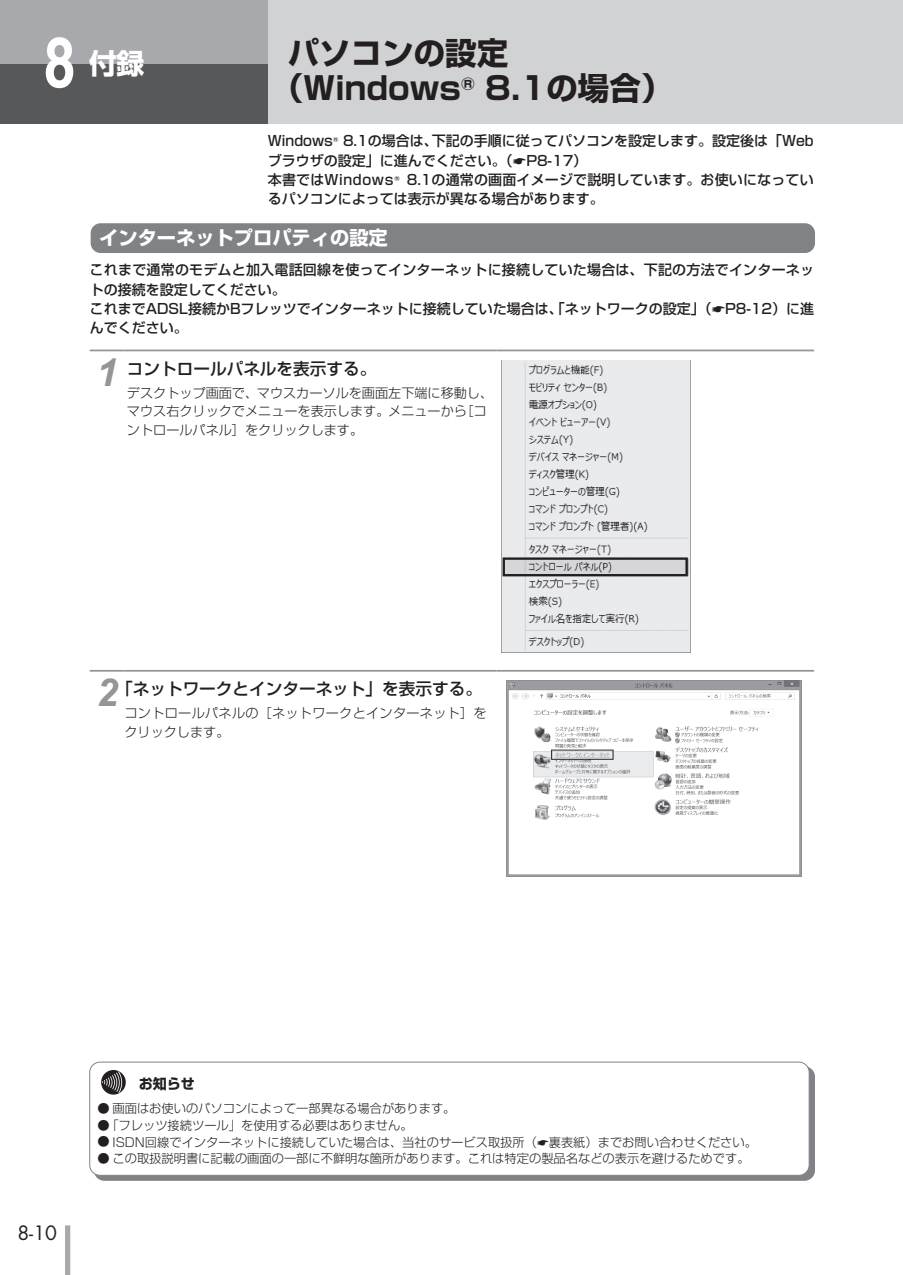
<style>
.page{position:relative;width:903px;height:1275px;background:#fff}
.page>*{position:absolute;margin:0;border:0;box-sizing:border-box;transform-origin:0 0}
.t1{font:700 70px "Helvetica";color:#fff;scale:.8 1}
.t2{font:italic 700 38.5px "Arial";color:#939598}
.t3{font:700 31.5px/35px "Shin Go Pro";color:#231f20}
.t4{font:700 28px "Shin Go Pro";color:#fff}
.t5{font:700 19.25px "Shin Go Pro";color:#fff}
.t6{font:19.25px "Futura";color:#231f20}
.t7{font:500 16.62px "Shin Go Pro";color:#231f20}
.t8{font:500 14px/19.2px "Shin Go Pro";color:#231f20}
.t9{font:700 14px "Shin Go";color:#231f20}
.t10{font:300 13.12px/18.4px "Shin Go Pro";color:#231f20}
.t11{font:300 13.12px/18.4px "Shin Go Pro";letter-spacing:.025em;color:#231f20}
.t12{font:300 12.25px "Shin Go Pro";color:#231f20}
.t13{font:500 6.12px "Shin Go Pro";color:#231f20}
.s1{font-weight:500}
</style>
<div class="page">
<div style="left:0;top:0;width:903px;height:124px;background:#d1d2d4"></div>
<div style="left:0;top:0;width:268px;height:69px;background:#a8a9ad"></div>
<div style="left:0;top:64px;width:268px;height:60px;background:#57585a"></div>
<div style="left:65px;top:1225px;width:5px;height:50px;background:#a8a9ad"></div>
<hr style="left:90px;top:350px;width:34px;height:1px;background:#939598">
<hr style="left:124px;top:350px;width:372px;height:1px;background:#939598">
<hr style="left:497px;top:350px;width:317px;height:1px;background:#939598">
<img style="left:501px;top:360px;width:189px;height:293px">
<hr style="left:90px;top:670px;width:34px;height:2px;background:#939598">
<hr style="left:124px;top:670px;width:372px;height:2px;background:#939598">
<hr style="left:497px;top:670px;width:317px;height:2px;background:#939598">
<img style="left:506px;top:681px;width:296px;height:196px">
<div style="left:91px;top:223px;width:724px;height:30px;background:#808285;border-radius:10px"></div>
<div style="left:94px;top:1066px;width:721px;height:115px;background:#808285"></div>
<div style="left:90px;top:1062px;width:719px;height:113px;background:#fff;border-radius:10px"></div>
<svg style="left:101px;top:1070px;width:25px;height:25px"></svg>
<svg style="left:102px;top:1071px;width:20px;height:22px"></svg>
<div style="left:89px;top:1062px;width:720px;height:114px;border:1px solid #808285;border-radius:10px"></div>
<h1 class="t1" style="left:44px;top:20px;width:40px">8</h1>
<h3 class="t4" style="left:89px;top:41px;width:57px">付録</h3>
<h3 class="t3" style="left:272px;top:33px;width:402px;text-indent:16px">パソコンの設定（Windows<sup>®</sup> 8.1の場合）</h3>
<p class="t8" style="left:268px;top:130px;width:67px">Windows</p>
<p class="t13" style="left:333px;top:135px;width:7px">®</p>
<p class="t8" style="left:268px;top:130px;width:547px;text-indent:75px">8.1の場合は、下記の手順に従ってパソコンを設定します。設定後は「Webブラウザの設定」に進んでください。（☛P8-17）<br>本書ではWindows</p>
<p class="t8" style="left:268px;top:168px;width:547px;text-indent:139px">8.1の通常の画面イメージで説明しています。お使いになっているパソコンによっては表示が異なる場合があります。</p>
<p class="t13" style="left:394px;top:173px;width:7px">®</p>
<h3 class="t5" style="left:99px;top:223px;width:290px">インターネットプロパティの設定</h3>
<p class="t8" style="left:90px;top:259px;width:726px">これまで通常のモデムと加入電話回線を使ってインターネットに接続していた場合は、下記の方法でインターネットの接続を設定してください。<br>これまでADSL接続かBフレッツでインターネットに接続していた場合は、「ネットワークの設定」（☛P8-12）に進んでください。</p>
<h2 class="t2" style="left:96px;top:347px;width:23px">1</h2>
<p class="t7" style="left:127px;top:355px;width:251px">コントロールパネルを表示する。</p>
<p class="t10" style="left:127px;top:382px;width:368px">デスクトップ画面で、マウスカーソルを画面左下端に移動し、マウス右クリックでメニューを表示します。メニューから［コントロールパネル］をクリックします。</p>
<h2 class="t2" style="left:96px;top:667px;width:23px">2</h2>
<p class="t7" style="left:116px;top:675px;width:367px">「ネットワークとインターネット」を表示する。</p>
<p class="t11" style="left:124px;top:702px;width:364px">コントロールパネルの［ネットワークとインターネット］をクリックします。</p>
<h3 class="t6" style="left:17px;top:1221px;width:41px">8-10</h3>
<p class="t9" style="left:139px;top:1074px;width:57px">お知らせ</p>
<p class="t12" style="left:98px;top:1099px;width:359px"><span class="s1">●</span> 画面はお使いのパソコンによって一部異なる場合があります。</p>
<p class="t12" style="left:98px;top:1115px;width:317px"><span class="s1">●</span>「フレッツ接続ツール」を使用する必要はありません。</p>
<p class="t12" style="left:98px;top:1132px;width:661px"><span class="s1">●</span> ISDN回線でインターネットに接続していた場合は、当社のサービス取扱所（☛裏表紙）までお問い合わせください。</p>
<p class="t12" style="left:98px;top:1149px;width:653px"><span class="s1">●</span> この取扱説明書に記載の画面の一部に不鮮明な箇所があります。これは特定の製品名などの表示を避けるためです。</p>
</div>
